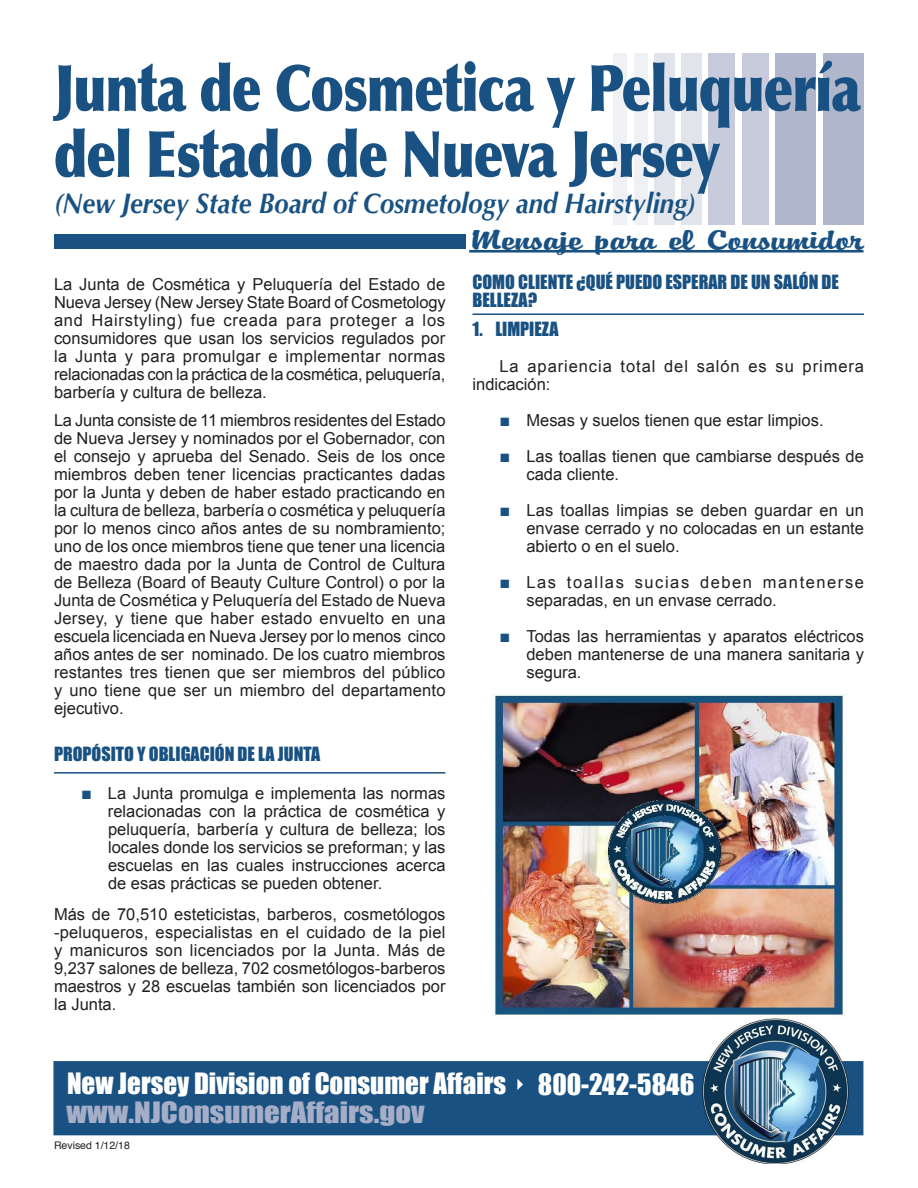
<style>
.page{position:relative;width:918px;height:1188px;background:#fff}
.page>*{position:absolute;margin:0;border:0;box-sizing:border-box;transform-origin:0 0}
.t1{font:900 64.5px/66px "Optima";letter-spacing:-.02em;color:#195282;scale:.8 1}
.t2{font:29.7px "PT Dog ear";letter-spacing:-.01em;color:#195282;scale:1.61 1}
.t3{font:italic 700 28.5px "Optima";color:#195282;scale:.9 1}
.t4{font:27px/29.2px "Impact";color:#fff}
.t5{font:18px/18px "Impact";color:#195282}
.t6{font:16.5px/18px "Arial";color:#231f20;text-align:justify}
.t7{font:16.5px/18px "Arial";letter-spacing:.095em;color:#231f20}
.t8{font:16.5px/18px "Arial";letter-spacing:.055em;color:#231f20}
.t9{font:10.5px "Helvetica";color:#231f20}
.s1{font-size:18px;color:#195282}
.s2{color:#a5aec6}
</style>
<div class="page">
<div style="left:776px;top:54px;width:40px;height:171px;background:#b0b6cc"></div>
<div style="left:742px;top:54px;width:27px;height:171px;background:#c8cbdb"></div>
<div style="left:681px;top:54px;width:20px;height:171px;background:#e2e4ec"></div>
<div style="left:634px;top:54px;width:13px;height:171px;background:#eff1f5"></div>
<div style="left:823px;top:54px;width:40px;height:171px;background:#b0b6cc"></div>
<div style="left:708px;top:54px;width:27px;height:171px;background:#c8cbdb"></div>
<div style="left:654px;top:54px;width:20px;height:171px;background:#e2e4ec"></div>
<div style="left:614px;top:54px;width:13px;height:171px;background:#eff1f5"></div>
<div style="left:460px;top:225px;width:404px;height:37px;border:3px solid #fff;border-radius:16px"></div>
<hr style="left:469px;top:250px;width:395px;height:3px;background:#195282">
<div style="left:54px;top:234px;width:412px;height:15px;background:#195282"></div>
<div style="left:53px;top:1061px;width:810px;height:74px;background:#195282;border:2px solid #195282"></div>
<img style="left:703px;top:1019px;width:145px;height:145px">
<img style="left:493px;top:694px;width:352px;height:323px">
<hr style="left:54px;top:772px;width:392px;height:2px;background:#195282">
<hr style="left:472px;top:314px;width:392px;height:1px;background:#195282">
<h1 class="t1" style="left:54px;top:56px;width:1010px">Junta de Cosmetica y Peluquería del Estado de Nueva Jersey</h1>
<h2 class="t2" style="left:469px;top:223px;width:246px">Mensaje para el Consumidor</h2>
<h3 class="t3" style="left:54px;top:187px;width:715px">(New Jersey State Board of Cosmetology and Hairstyling)</h3>
<p class="t6" style="left:54px;top:275px;width:393px">La Junta de Cosmética y Peluquería del Estado de Nueva Jersey (New Jersey State Board of Cosmetology and Hairstyling) fue creada para proteger a los consumidores que usan los servicios regulados por la Junta y para promulgar e implementar normas relacionadas con la práctica de la cosmética, peluquería, barbería y cultura de belleza.</p>
<p class="t6" style="left:54px;top:412px;width:393px">La Junta consiste de 11 miembros residentes del Estado de Nueva Jersey y nominados por el Gobernador, con el consejo y aprueba del Senado. Seis de los once miembros deben tener licencias practicantes dadas por la Junta y deben de haber estado practicando en la cultura de belleza, barbería o cosmética y peluquería por lo menos cinco años antes de su nombramiento; uno de los once miembros tiene que tener una licencia de maestro dada por la Junta de Control de Cultura de Belleza (Board of Beauty Culture Control) o por la Junta de Cosmética y Peluquería del Estado de Nueva Jersey, y tiene que haber estado envuelto en una escuela licenciada en Nueva Jersey por lo menos cinco años antes de ser nominado. De los cuatro miembros restantes tres tienen que ser miembros del público y uno tiene que ser un miembro del departamento ejecutivo.</p>
<p class="t5" style="left:54px;top:745px;width:268px">PROPÓSITO Y OBLIGACIÓN DE LA JUNTA</p>
<p class="t6" style="left:108px;top:785px;width:339px;text-indent:-27px"><span class="s1">■</span> La Junta promulga e implementa las normas relacionadas con la práctica de cosmética y peluquería, barbería y cultura de belleza; los locales donde los servicios se preforman; y las escuelas en las cuales instrucciones acerca de esas prácticas se pueden obtener.</p>
<p class="t6" style="left:54px;top:906px;width:393px">Más de 70,510 esteticistas, barberos, cosmetólogos -peluqueros, especialistas en el cuidado de la piel y manicuros son licenciados por la Junta. Más de 9,237 salones de belleza, 702 cosmetólogos-barberos maestros y 28 escuelas también son licenciados por la Junta.</p>
<p class="t5" style="left:472px;top:273px;width:368px">COMO CLIENTE ¿QUÉ PUEDO ESPERAR DE UN SALÓN DE<br>BELLEZA?</p>
<p class="t5" style="left:472px;top:320px;width:88px">1. LIMPIEZA</p>
<p class="t8" style="left:472px;top:358px;width:393px;text-indent:27px">La apariencia total del salón es su primera indicación:</p>
<p class="t6" style="left:500px;top:412px;width:326px"><span class="s1">■</span> Mesas y suelos tienen que estar limpios.</p>
<p class="t6" style="left:526px;top:448px;width:339px;text-indent:-27px"><span class="s1">■</span> Las toallas tienen que cambiarse después de cada cliente.</p>
<p class="t6" style="left:526px;top:502px;width:339px;text-indent:-27px"><span class="s1">■</span> Las toallas limpias se deben guardar en un envase cerrado y no colocadas en un estante abierto o en el suelo.</p>
<p class="t7" style="left:526px;top:574px;width:339px;text-indent:-27px"><span class="s1">■</span> Las toallas sucias deben mantenerse separadas, en un envase cerrado.</p>
<p class="t6" style="left:526px;top:628px;width:339px;text-indent:-27px"><span class="s1">■</span> Todas las herramientas y aparatos eléctricos deben mantenerse de una manera sanitaria y segura.</p>
<h3 class="t4" style="left:67px;top:1068px;width:629px">NEW JERSEY DIVISION OF CONSUMER AFFAIRS ✔ 800-242-5846<br><span class="s2">WWW.NJCONSUMERAFFAIRS.GOV</span></h3>
<p class="t9" style="left:54px;top:1137px;width:77px">Revised 1/12/18</p>
</div>
